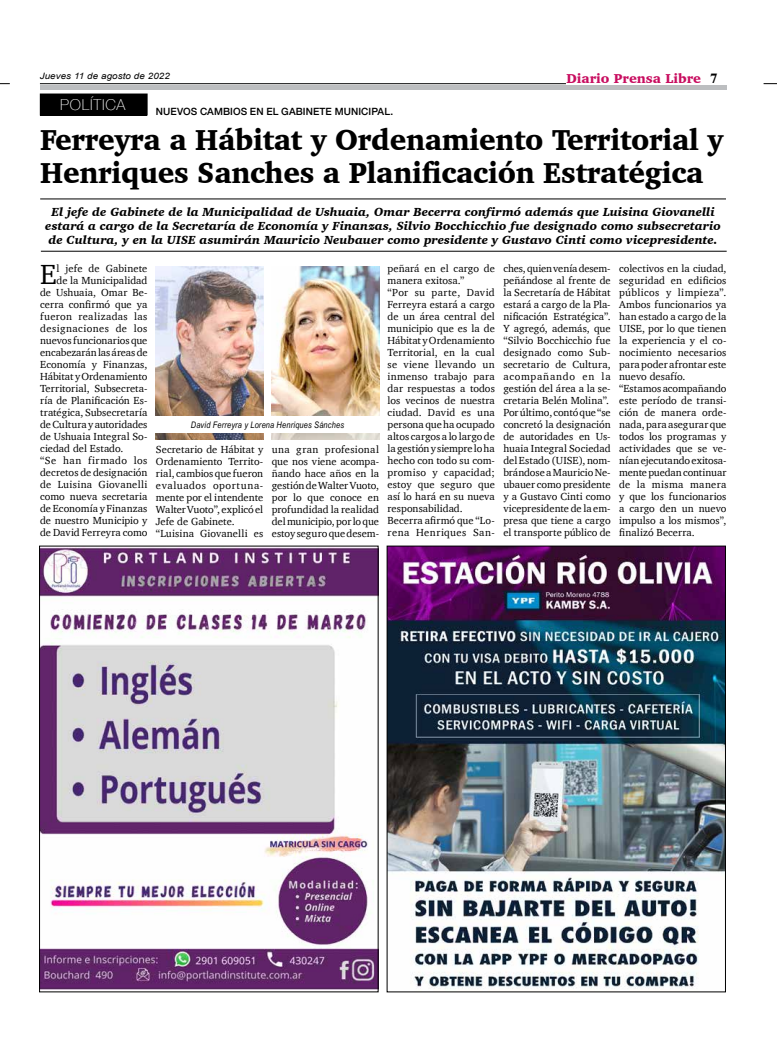
<style>
.page{position:relative;width:777px;height:1063px;background:#fff}
.page>*{position:absolute;margin:0;border:0;box-sizing:border-box;transform-origin:0 0}
.t1{font:900 29.6px/32.7px "Charter";letter-spacing:-.01em;color:#000;scale:.95 1}
.t2{font:28.4px "Charter";color:#000}
.t3{font:100 15px "Helvetica Neue";letter-spacing:.05em;color:#fff}
.t4{font:700 14px "Times";color:#000}
.t5{font:900 13.2px "Charter";color:#c80c5f}
.t6{font:italic 900 12px/14px "Charter";letter-spacing:.005em;color:#000;text-align:center}
.t7{font:10.5px/12px "Charter";letter-spacing:.005em;color:#000}
.t8{font:10.5px "Charter";letter-spacing:.03em;color:#000}
.t9{font:10.5px "Charter";letter-spacing:-.015em;color:#000}
.t10{font:10.5px "Charter";letter-spacing:.035em;color:#000}
.t11{font:10.5px "Charter";letter-spacing:.045em;color:#000}
.t12{font:500 10px "Helvetica Neue";letter-spacing:.01em;color:#000}
.t13{font:italic 9px "Arial Narrow";letter-spacing:.02em;color:#000}
.t14{font:italic 8.8px "Arial";letter-spacing:.01em;color:#000;scale:1.11 1}
</style>
<div class="page">
<hr style="left:40px;top:83px;width:526px;height:1px;background:#000">
<hr style="left:40px;top:85px;width:686px;height:4px;background:#bcbec0">
<svg style="left:763px;top:83px;width:14px;height:1px"></svg>
<img style="left:41px;top:548px;width:335px;height:442px">
<img style="left:389px;top:548px;width:334px;height:441px">
<div style="left:387px;top:546px;width:338px;height:446px;border:1px solid #000"></div>
<div style="left:40px;top:94px;width:107px;height:21px;background:#000"></div>
<hr style="left:40px;top:199px;width:686px;height:1px;background:#000">
<hr style="left:41px;top:251px;width:685px;height:1px;background:#000">
<img style="left:156px;top:267px;width:107px;height:173px">
<img style="left:272px;top:267px;width:107px;height:173px">
<div style="left:152px;top:416px;width:231px;height:17px;background:#fff"></div>
<p class="t14" style="left:40px;top:70px;width:119px">Jueves 11 de agosto de 2022</p>
<p class="t5" style="left:566px;top:71px;width:136px">Diario Prensa Libre</p>
<h3 class="t4" style="left:710px;top:65px;width:8px">7</h3>
<h3 class="t3" style="left:60px;top:94px;width:67px">POLÍTICA</h3>
<h1 class="t1" style="left:40px;top:123px;width:721px">Ferreyra a Hábitat y Ordenamiento Territorial y<br>Henriques Sanches a Planificación Estratégica</h1>
<p class="t12" style="left:156px;top:104px;width:239px">NUEVOS CAMBIOS EN EL GABINETE MUNICIPAL.</p>
<p class="t6" style="left:45px;top:204px;width:677px">El jefe de Gabinete de la Municipalidad de Ushuaia, Omar Becerra confirmó además que Luisina Giovanelli estará a cargo de la Secretaría de Economía y Finanzas, Silvio Bocchicchio fue designado como subsecretario de Cultura, y en la UISE asumirán Mauricio Neubauer como presidente y Gustavo Cinti como vicepresidente.</p>
<h2 class="t2" style="left:40px;top:250px;width:18px">E</h2>
<p class="t7" style="left:57px;top:262px;width:92px">l jefe de Gabinete</p>
<p class="t7" style="left:57px;top:274px;width:92px">de la Municipalidad</p>
<p class="t7" style="left:40px;top:286px;width:109px">de Ushuaia, Omar Be-</p>
<p class="t7" style="left:40px;top:298px;width:109px">cerra confirmó que ya</p>
<p class="t8" style="left:40px;top:307px;width:109px">fueron realizadas las</p>
<p class="t10" style="left:40px;top:319px;width:109px">designaciones de los</p>
<p class="t7" style="left:40px;top:334px;width:109px">nuevos funcionarios que</p>
<p class="t7" style="left:40px;top:346px;width:109px">encabezarán las áreas de</p>
<p class="t7" style="left:40px;top:358px;width:109px">Economía y Finanzas,</p>
<p class="t7" style="left:40px;top:370px;width:109px">Hábitat y Ordenamiento</p>
<p class="t7" style="left:40px;top:382px;width:109px">Territorial, Subsecreta-</p>
<p class="t7" style="left:40px;top:394px;width:109px">ría de Planificación Es-</p>
<p class="t7" style="left:40px;top:406px;width:109px">tratégica, Subsecretaría</p>
<p class="t9" style="left:40px;top:415px;width:109px">de Cultura y autoridades</p>
<p class="t7" style="left:40px;top:430px;width:109px">de Ushuaia Integral So-</p>
<p class="t7" style="left:40px;top:442px;width:85px">ciedad del Estado.</p>
<p class="t11" style="left:40px;top:451px;width:109px">“Se han firmado los</p>
<p class="t7" style="left:40px;top:466px;width:109px">decretos de designación</p>
<p class="t8" style="left:40px;top:475px;width:109px">de Luisina Giovanelli</p>
<p class="t7" style="left:40px;top:490px;width:109px">como nueva secretaria</p>
<p class="t7" style="left:40px;top:502px;width:109px">de Economía y Finanzas</p>
<p class="t7" style="left:40px;top:514px;width:109px">de nuestro Municipio y</p>
<p class="t7" style="left:40px;top:526px;width:109px">de David Ferreyra como</p>
<p class="t13" style="left:191px;top:418px;width:155px">David Ferreyra y Lorena Henriques Sánches</p>
<p class="t7" style="left:156px;top:443px;width:109px">Secretario de Hábitat y<br>Ordenamiento Territo&shy;rial, cambios que fueron evaluados oportuna&shy;mente por el intendente<br>Walter Vuoto”, explicó el<br>Jefe de Gabinete. “Luisina Giovanelli es</p>
<p class="t7" style="left:272px;top:443px;width:109px;text-align:justify">una gran profesional que nos viene acompa&shy;ñando hace años en la gestión de Walter Vuoto, por lo que conoce en profundidad la realidad del municipio, por lo que estoy seguro que desem-</p>
<p class="t7" style="left:387px;top:262px;width:109px">peñará en el cargo de manera exitosa.”<br>“Por su parte, David<br>Ferreyra estará a cargo de un área central del municipio que es la de<br>Hábitat y Ordenamiento<br>Territorial, en la cual se viene llevando un inmenso trabajo para dar respuestas a todos los vecinos de nuestra ciudad. David es una persona que ha ocupado altos cargos a lo largo de la gestión y siempre lo ha hecho con todo su com&shy;promiso y capacidad; estoy que seguro que así lo hará en su nueva responsabilidad.<br>Becerra afirmó que “Lo&shy;rena Henriques San-</p>
<p class="t7" style="left:503px;top:262px;width:109px">ches, quien venía desem&shy;peñándose al frente de la Secretaría de Hábitat estará a cargo de la Pla&shy;nificación Estratégica”.<br>Y agregó, además, que “Silvio Bocchicchio fue designado como Sub&shy;secretario de Cultura, acompañando en la gestión del área a la se&shy;cretaria Belén Molina”.<br>Por último, contó que “se concretó la designación de autoridades en Us&shy;huaia Integral Sociedad del Estado (UISE), nom&shy;brándose a Mauricio Ne&shy;ubauer como presidente y a Gustavo Cinti como vicepresidente de la em&shy;presa que tiene a cargo el transporte público de</p>
<p class="t7" style="left:619px;top:262px;width:109px">colectivos en la ciudad, seguridad en edificios públicos y limpieza”.<br>Ambos funcionarios ya han estado a cargo de la<br>UISE, por lo que tienen la experiencia y el co&shy;nocimiento necesarios para poder afrontar este nuevo desafío. “Estamos acompañando este período de transi&shy;ción de manera orde&shy;nada, para asegurar que todos los programas y actividades que se ve&shy;nían ejecutando exitosa&shy;mente puedan continuar de la misma manera y que los funcionarios a cargo den un nuevo impulso a los mismos”, finalizó Becerra.</p>
</div>
